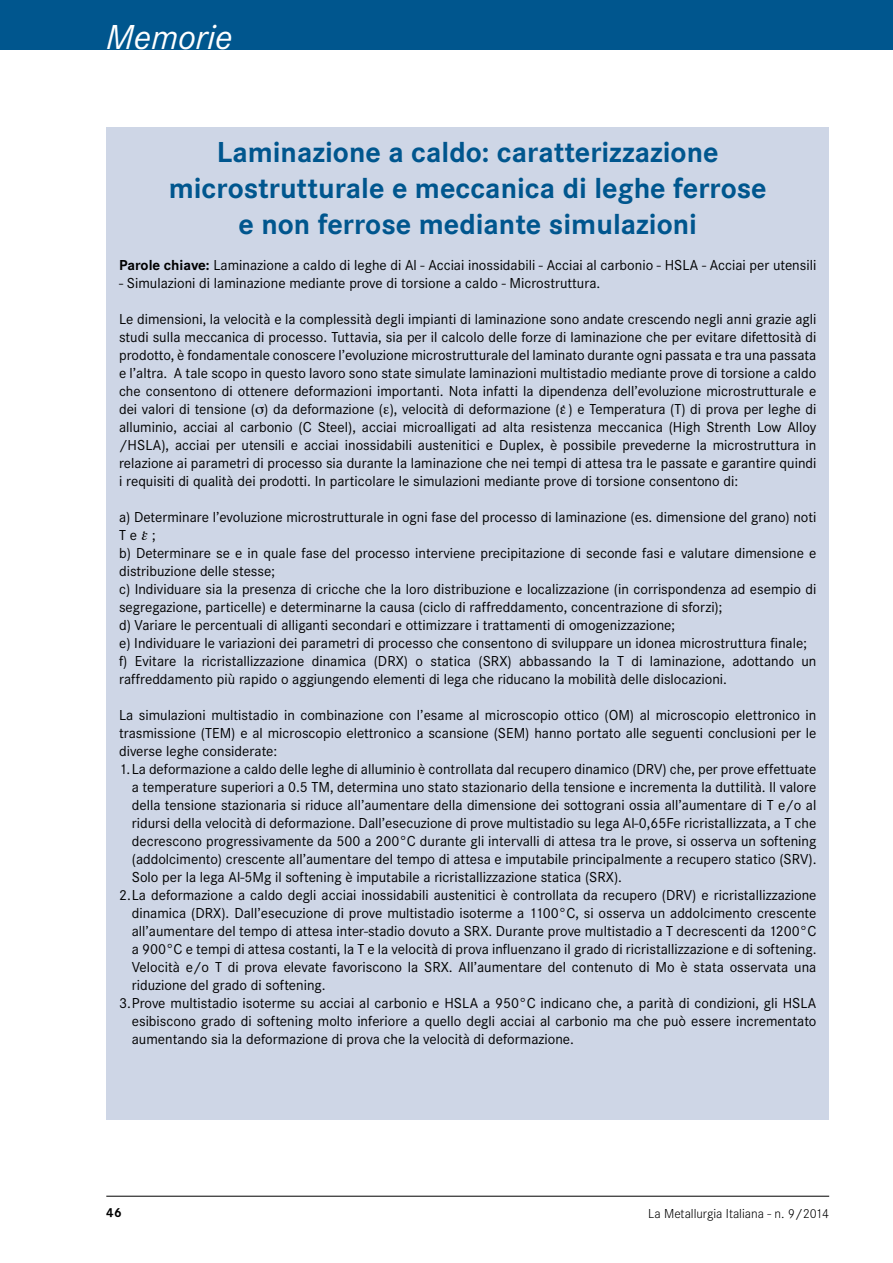
<style>
.page{position:relative;width:893px;height:1263px;background:#fff}
.page>*{position:absolute;margin:0;border:0;box-sizing:border-box;transform-origin:0 0}
.t1{font:italic 36px "Corporate S";color:#fff}
.t2{font:700 30px/36px "Corporate S";color:#00568e;text-align:center}
.t3{font:15px/18px "Corporate S";color:#000;text-align:justify}
.t4{font:300 13.5px "Corporate S";color:#000}
.t5{font:700 13.5px "Corporate S";color:#000}
.s1{font-weight:700}
</style>
<div class="page">
<div style="left:0;top:0;width:893px;height:50px;background:#00568e"></div>
<hr style="left:106px;top:1196px;width:723px;height:1px;background:#000">
<div style="left:106px;top:128px;width:723px;height:992px;background:#ced6e6"></div>
<h1 class="t1" style="left:106px;top:17px;width:128px">Memorie</h1>
<h2 class="t2" style="left:169px;top:135px;width:599px">Laminazione a caldo: caratterizzazione microstrutturale e meccanica di leghe ferrose e non ferrose mediante simulazioni</h2>
<p class="t3" style="left:119px;top:256px;width:699px"><span class="s1">Parole chiave:</span> Laminazione a caldo di leghe di Al - Acciai inossidabili - Acciai al carbonio - HSLA - Acciai per utensili</p>
<p class="t3" style="left:119px;top:274px;width:483px">- Simulazioni di laminazione mediante prove di torsione a caldo - Microstruttura.</p>
<p class="t3" style="left:119px;top:310px;width:699px">Le dimensioni, la velocità e la complessità degli impianti di laminazione sono andate crescendo negli anni grazie agli studi sulla meccanica di processo. Tuttavia, sia per il calcolo delle forze di laminazione che per evitare difettosità di prodotto, è fondamentale conoscere l’evoluzione microstrutturale del laminato durante ogni passata e tra una passata e l’altra. A tale scopo in questo lavoro sono state simulate laminazioni multistadio mediante prove di torsione a caldo che consentono di ottenere deformazioni importanti. Nota infatti la dipendenza dell’evoluzione microstrutturale e dei valori di tensione ( ) da deformazione ( ), velocità di deformazione ( ) e Temperatura (T) di prova per leghe di alluminio, acciai al carbonio (C Steel), acciai microalligati ad alta resistenza meccanica (High Strenth Low Alloy /HSLA), acciai per utensili e acciai inossidabili austenitici e Duplex, è possibile prevederne la microstruttura in relazione ai parametri di processo sia durante la laminazione che nei tempi di attesa tra le passate e garantire quindi i requisiti di qualità dei prodotti. In particolare le simulazioni mediante prove di torsione consentono di:</p>
<p class="t3" style="left:119px;top:508px;width:699px;text-align:left">a) Determinare l’evoluzione microstrutturale in ogni fase del processo di laminazione (es. dimensione del grano) noti T e ;<br>b) Determinare se e in quale fase del processo interviene precipitazione di seconde fasi e valutare dimensione e distribuzione delle stesse;<br>c) Individuare sia la presenza di cricche che la loro distribuzione e localizzazione (in corrispondenza ad esempio di segregazione, particelle) e determinarne la causa (ciclo di raffreddamento, concentrazione di sforzi);<br>d) Variare le percentuali di alliganti secondari e ottimizzare i trattamenti di omogenizzazione;<br>e) Individuare le variazioni dei parametri di processo che consentono di sviluppare un idonea microstruttura finale; f) Evitare la ricristallizzazione dinamica (DRX) o statica (SRX) abbassando la T di laminazione, adottando un raffreddamento più rapido o aggiungendo elementi di lega che riducano la mobilità delle dislocazioni.</p>
<p class="t3" style="left:119px;top:706px;width:699px">La simulazioni multistadio in combinazione con l’esame al microscopio ottico (OM) al microscopio elettronico in</p>
<p class="t3" style="left:119px;top:724px;width:699px">trasmissione (TEM) e al microscopio elettronico a scansione (SEM) hanno portato alle seguenti conclusioni per le</p>
<p class="t3" style="left:119px;top:742px;width:160px">diverse leghe considerate:</p>
<p class="t3" style="left:119px;top:760px;width:699px">1.La deformazione a caldo delle leghe di alluminio è controllata dal recupero dinamico (DRV) che, per prove effettuate</p>
<p class="t3" style="left:132px;top:778px;width:686px">a temperature superiori a 0.5 TM, determina uno stato stazionario della tensione e incrementa la duttilità. Il valore</p>
<p class="t3" style="left:132px;top:796px;width:686px">della tensione stazionaria si riduce all’aumentare della dimensione dei sottograni ossia all’aumentare di T e/o al</p>
<p class="t3" style="left:132px;top:814px;width:686px">ridursi della velocità di deformazione. Dall’esecuzione di prove multistadio su lega Al-0,65Fe ricristallizzata, a T che</p>
<p class="t3" style="left:132px;top:832px;width:686px">decrescono progressivamente da 500 a 200°C durante gli intervalli di attesa tra le prove, si osserva un softening</p>
<p class="t3" style="left:132px;top:850px;width:686px">(addolcimento) crescente all’aumentare del tempo di attesa e imputabile principalmente a recupero statico (SRV).</p>
<p class="t3" style="left:132px;top:868px;width:492px">Solo per la lega Al-5Mg il softening è imputabile a ricristallizzazione statica (SRX).</p>
<p class="t3" style="left:119px;top:886px;width:699px">2.La deformazione a caldo degli acciai inossidabili austenitici è controllata da recupero (DRV) e ricristallizzazione</p>
<p class="t3" style="left:132px;top:904px;width:686px">dinamica (DRX). Dall’esecuzione di prove multistadio isoterme a 1100°C, si osserva un addolcimento crescente</p>
<p class="t3" style="left:132px;top:922px;width:686px">all’aumentare del tempo di attesa inter-stadio dovuto a SRX. Durante prove multistadio a T decrescenti da 1200°C</p>
<p class="t3" style="left:132px;top:940px;width:686px">a 900°C e tempi di attesa costanti, la T e la velocità di prova influenzano il grado di ricristallizzazione e di softening.</p>
<p class="t3" style="left:132px;top:958px;width:686px">Velocità e/o T di prova elevate favoriscono la SRX. All’aumentare del contenuto di Mo è stata osservata una</p>
<p class="t3" style="left:132px;top:976px;width:195px">riduzione del grado di softening.</p>
<p class="t3" style="left:119px;top:994px;width:699px">3.Prove multistadio isoterme su acciai al carbonio e HSLA a 950°C indicano che, a parità di condizioni, gli HSLA</p>
<p class="t3" style="left:132px;top:1012px;width:686px">esibiscono grado di softening molto inferiore a quello degli acciai al carbonio ma che può essere incrementato</p>
<p class="t3" style="left:132px;top:1030px;width:444px">aumentando sia la deformazione di prova che la velocità di deformazione.</p>
<p class="t5" style="left:106px;top:1205px;width:17px">46</p>
<p class="t4" style="left:648px;top:1206px;width:182px">La Metallurgia Italiana - n. 9/2014</p>
</div>
